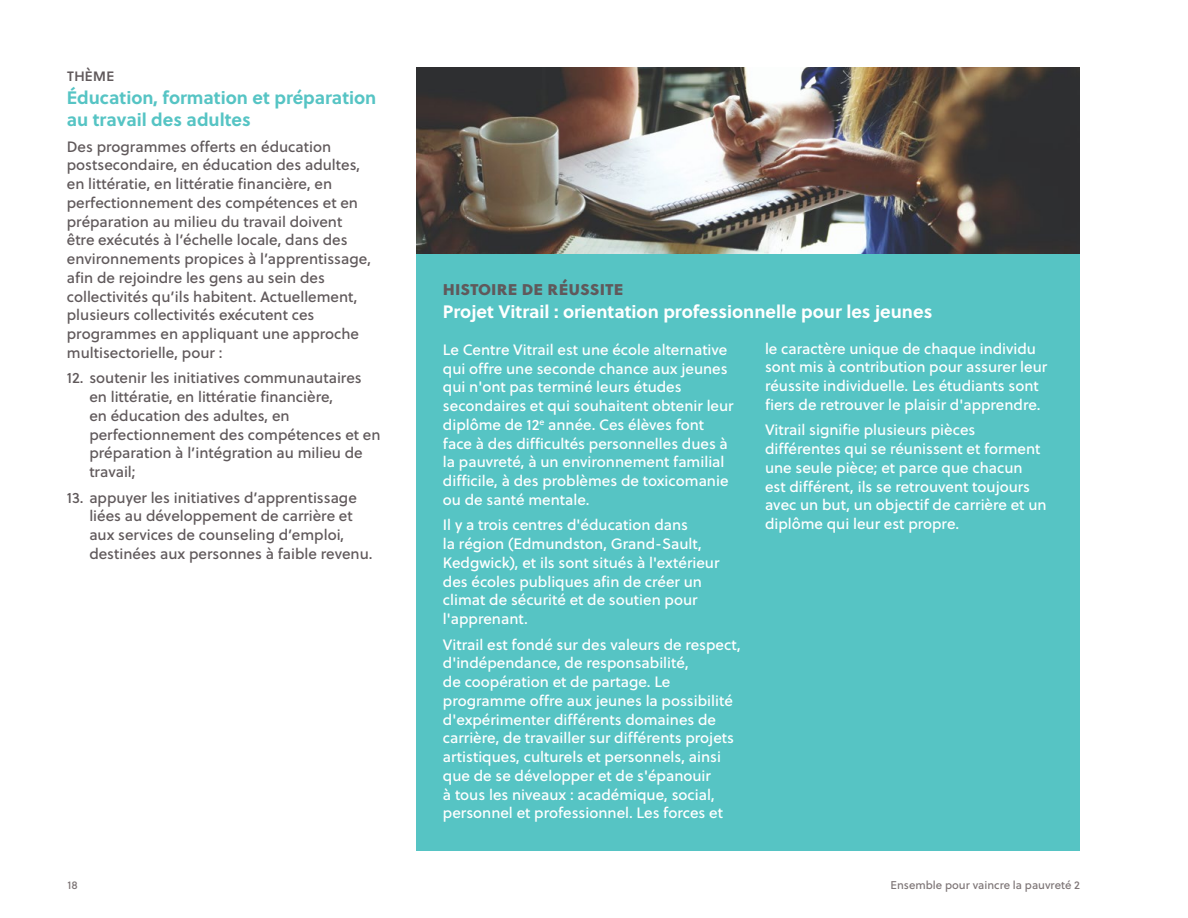
<style>
.page{position:relative;width:1188px;height:918px;background:#fff}
.page>*{position:absolute;margin:0;border:0;box-sizing:border-box;transform-origin:0 0}
.t1{font:700 18px "Soleil";color:#fff}
.t2{font:700 18px/22.5px "Soleil";color:#56c4c4}
.t3{font:18px "Soleil Xb";color:#60595b}
.t4{font:16.5px "Soleil Bk";letter-spacing:-.02em;color:#60595b}
.t5{font:15px/18.8px "Soleil Bk";color:#fff}
.t6{font:15px/18.8px "Soleil Bk";color:#60595b}
.t7{font:11.25px "Soleil Bk";color:#7e7677}
</style>
<div class="page">
<div style="left:416px;top:253px;width:664px;height:597px;background:#56c4c4"></div>
<img style="left:416px;top:68px;width:664px;height:185px">
<p class="t4" style="left:67px;top:63px;width:49px">thème</p>
<p class="t2" style="left:67px;top:85px;width:311px">Éducation, formation et préparation au travail des adultes</p>
<p class="t6" style="left:67px;top:136px;width:306px">Des programmes offerts en éducation postsecondaire, en éducation des adultes, en littératie, en littératie financière, en perfectionnement des compétences et en préparation au milieu du travail doivent être exécutés à l’échelle locale, dans des environnements propices à l’apprentissage, afin de rejoindre les gens au sein des collectivités qu’ils habitent. Actuellement, plusieurs collectivités exécutent ces programmes en appliquant une approche multisectorielle, pour :</p>
<p class="t6" style="left:89px;top:368px;width:293px;text-indent:-22px">12. soutenir les initiatives communautaires en littératie, en littératie financière,<br>en éducation des adultes, en perfectionnement des compétences et en préparation à l’intégration au milieu de travail;</p>
<p class="t6" style="left:89px;top:487px;width:285px;text-indent:-22px">13. appuyer les initiatives d’apprentissage liées au développement de carrière et aux services de counseling d’emploi, destinées aux personnes à faible revenu.</p>
<p class="t3" style="left:443px;top:275px;width:182px">HISTOIRE DE RÉUSSITE</p>
<p class="t1" style="left:443px;top:297px;width:491px">Projet Vitrail : orientation professionnelle pour les jeunes</p>
<p class="t5" style="left:443px;top:340px;width:292px">Le Centre Vitrail est une école alternative qui offre une seconde chance aux jeunes qui n'ont pas terminé leurs études secondaires et qui souhaitent obtenir leur diplôme de 12<sup>e</sup> année. Ces élèves font face à des difficultés personnelles dues à la pauvreté, à un environnement familial difficile, à des problèmes de toxicomanie ou de santé mentale.</p>
<p class="t5" style="left:443px;top:515px;width:278px">Il y a trois centres d'éducation dans<br>la région (Edmundston, Grand-Sault, Kedgwick), et ils sont situés à l'extérieur des écoles publiques afin de créer un climat de sécurité et de soutien pour l'apprenant.</p>
<p class="t5" style="left:443px;top:634px;width:299px">Vitrail est fondé sur des valeurs de respect, d'indépendance, de responsabilité,<br>de coopération et de partage. Le programme offre aux jeunes la possibilité d'expérimenter différents domaines de carrière, de travailler sur différents projets artistiques, culturels et personnels, ainsi que de se développer et de s'épanouir<br>à tous les niveaux : académique, social, personnel et professionnel. Les forces et</p>
<p class="t5" style="left:765px;top:338px;width:284px">le caractère unique de chaque individu sont mis à contribution pour assurer leur réussite individuelle. Les étudiants sont fiers de retrouver le plaisir d'apprendre.</p>
<p class="t5" style="left:765px;top:420px;width:283px">Vitrail signifie plusieurs pièces différentes qui se réunissent et forment une seule pièce; et parce que chacun est différent, ils se retrouvent toujours avec un but, un objectif de carrière et un diplôme qui leur est propre.</p>
<p class="t7" style="left:68px;top:876px;width:12px">18</p>
<p class="t7" style="left:891px;top:876px;width:191px">Ensemble pour vaincre la pauvreté 2</p>
</div>
